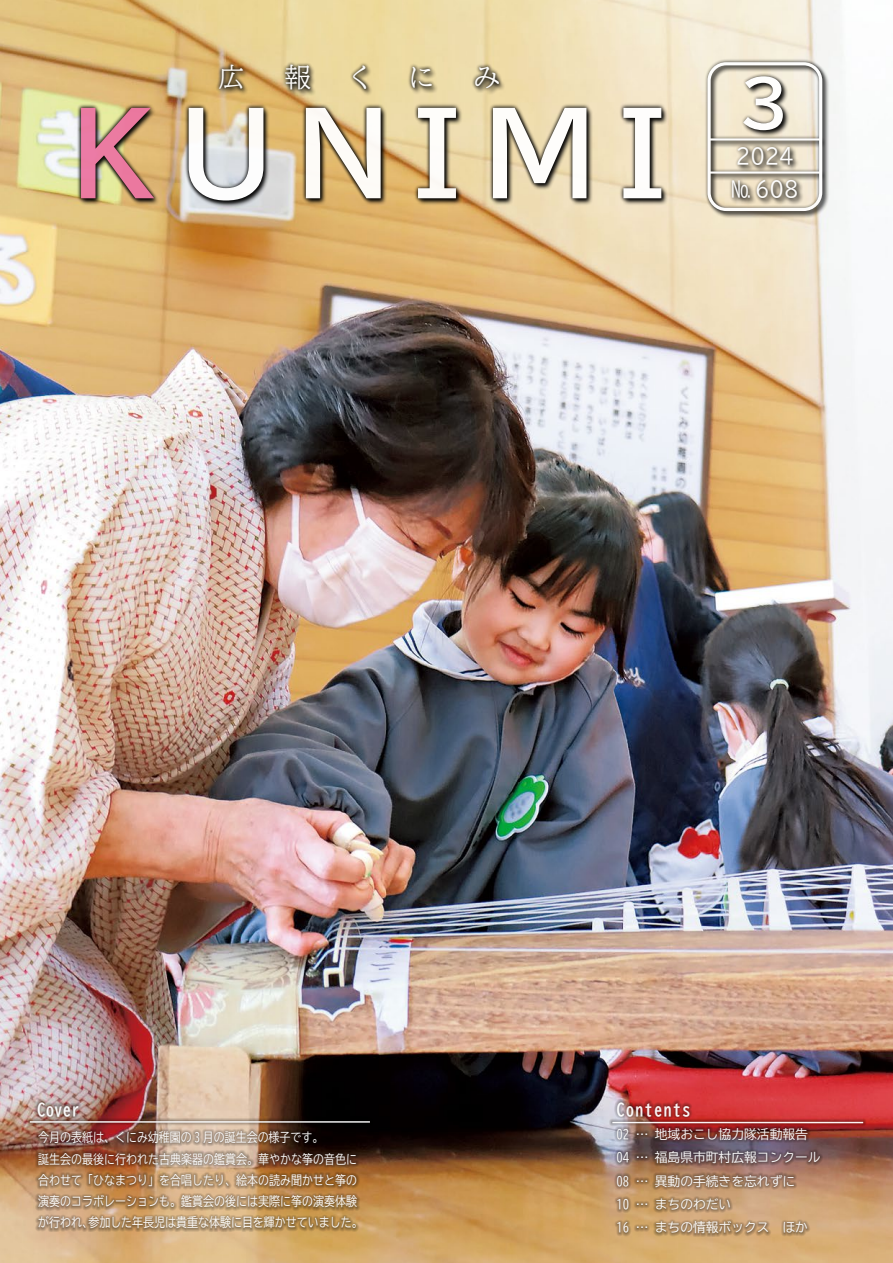
<style>
.page{position:relative;width:893px;height:1263px;background:#fff}
.page>*{position:absolute;margin:0;border:0;box-sizing:border-box;transform-origin:0 0}
.t1{font:111.6px "BIZ UDP Gothic Bold";letter-spacing:.2em;color:#fff}
.t2{font:63.75px "BIZ UDP Gothic Bold";color:#fff}
.t3{font:26.55px "BIZ UDP Mincho Medium";color:#fff}
.t4{font:21.3px/33px "BIZ UDP Gothic";color:#fff;scale:.9 1}
.t5{font:16.95px "BIZ UD Gothic Bold";letter-spacing:.05em;color:#fff}
.t6{font:12.75px "BIZ UD Gothic";color:#fff;scale:.86 1}
.t7{font:12.75px "BIZ UD Gothic";color:#fff}
.s1{color:#ec75a2}
</style>
<div class="page">
<img style="left:0;top:0;width:893px;height:1263px">
<svg style="left:80px;top:61px;width:750px;height:157px;background:#dfcaa5"></svg>
<div style="left:75px;top:58px;width:751px;height:157px;background:#000;opacity:.8"></div>
<div style="left:77px;top:62px;width:588px;height:142px;background:#000;opacity:.7"></div>
<hr style="left:710px;top:171px;width:110px;height:3px;background:#fff">
<div style="left:707px;top:62px;width:115px;height:149px;border:3px solid #fff;border-radius:17px"></div>
<hr style="left:710px;top:138px;width:110px;height:3px;background:#fff">
<div style="left:609px;top:1099px;width:257px;height:138px;background:#000;opacity:.7"></div>
<hr style="left:612px;top:1122px;width:251px;height:1px;background:#fff">
<div style="left:26px;top:1099px;width:347px;height:133px;background:#000;opacity:.7"></div>
<hr style="left:30px;top:1121px;width:340px;height:2px;background:#fff">
<h3 class="t3" style="left:218px;top:64px;width:28px">広</h3>
<h3 class="t3" style="left:284px;top:64px;width:28px">報</h3>
<h3 class="t3" style="left:351px;top:64px;width:21px">く</h3>
<h3 class="t3" style="left:410px;top:64px;width:25px">に</h3>
<h3 class="t3" style="left:474px;top:64px;width:27px">み</h3>
<h2 class="t2" style="left:741px;top:71px;width:50px">3</h2>
<h1 class="t1" style="left:71px;top:97px;width:598px"><span class="s1">K</span>UNIMI</h1>
<h3 class="t4" style="left:731px;top:140px;width:77px">2024<br>No 608</h3>
<h3 class="t5" style="left:37px;top:1100px;width:44px">Cover</h3>
<p class="t6" style="left:38px;top:1131px;width:333px">今月の表紙は、くにみ幼稚園の 3 月の誕生会の様子です。</p>
<p class="t6" style="left:38px;top:1152px;width:372px">誕生会の最後に行われた古典楽器の鑑賞会。華やかな筝の音色に</p>
<p class="t6" style="left:38px;top:1174px;width:372px">合わせて「ひなまつり」を合唱したり、絵本の読み聞かせと筝の</p>
<p class="t6" style="left:38px;top:1195px;width:372px">演奏のコラボレーションも。鑑賞会の後には実際に筝の演奏体験</p>
<p class="t6" style="left:88px;top:1216px;width:320px">参加した年長児は貴重な体験に目を輝かせていました。</p>
<p class="t6" style="left:38px;top:1216px;width:65px">が行われ、</p>
<h3 class="t5" style="left:617px;top:1100px;width:75px">Contents</h3>
<p class="t7" style="left:655px;top:1127px;width:155px">地域おこし協力隊活動報告</p>
<p class="t7" style="left:617px;top:1127px;width:14px">02</p>
<p class="t7" style="left:636px;top:1127px;width:14px">…</p>
<p class="t7" style="left:617px;top:1151px;width:14px">04</p>
<p class="t7" style="left:655px;top:1151px;width:167px">福島県市町村広報コンクール</p>
<p class="t7" style="left:636px;top:1151px;width:14px">…</p>
<p class="t7" style="left:617px;top:1174px;width:14px">08</p>
<p class="t7" style="left:636px;top:1174px;width:14px">…</p>
<p class="t7" style="left:655px;top:1174px;width:142px">異動の手続きを忘れずに</p>
<p class="t7" style="left:617px;top:1198px;width:14px">10</p>
<p class="t7" style="left:636px;top:1198px;width:14px">…</p>
<p class="t7" style="left:655px;top:1198px;width:78px">まちのわだい</p>
<p class="t7" style="left:617px;top:1221px;width:14px">16</p>
<p class="t7" style="left:636px;top:1221px;width:14px">…</p>
<p class="t7" style="left:655px;top:1221px;width:155px">まちの情報ボックス　ほか</p>
</div>
